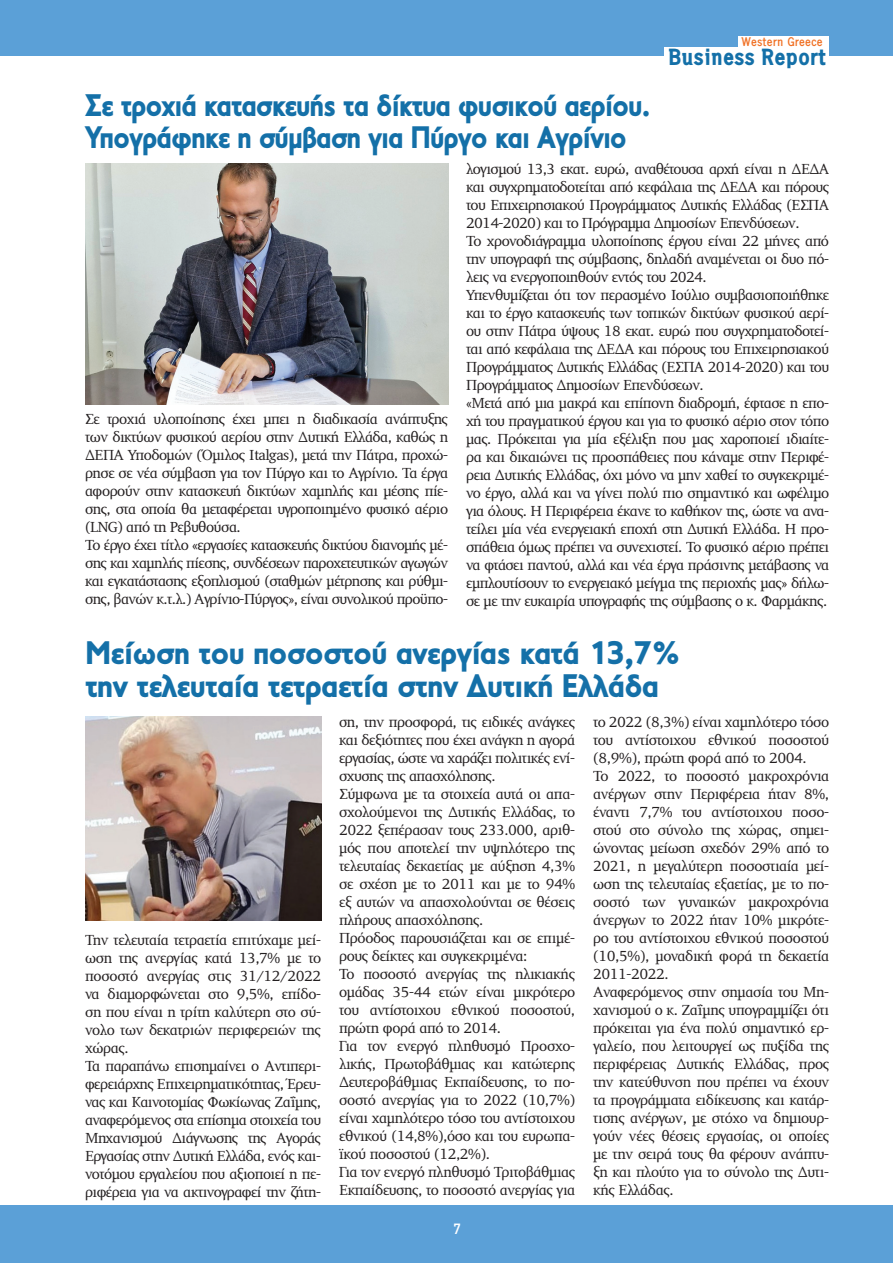
<style>
.page{position:relative;width:893px;height:1263px;background:#fff}
.page>*{position:absolute;margin:0;border:0;box-sizing:border-box;transform-origin:0 0}
.t1{font:900 33px/33px "PF Transport";letter-spacing:-.025em;color:#1470a8}
.t2{font:900 31.5px/31.5px "PF Transport";letter-spacing:-.035em;color:#1470a8;scale:.94 1}
.t3{font:900 22.2px "PF Panel";color:#1470a8}
.t4{font:15px/18px "PF Diplomat";letter-spacing:-.035em;color:#231f20}
.t5{font:500 15px "PF Din Text";color:#fff}
.t6{font:700 11.85px "PF Panel";letter-spacing:.01em;color:#f07125}
</style>
<div class="page">
<div style="left:0;top:1205px;width:893px;height:58px;background:#5ba0d7"></div>
<div style="left:0;top:0;width:893px;height:55px;background:#5ba0d7"></div>
<div style="left:738px;top:36px;width:91px;height:14px;background:#fff"></div>
<div style="left:664px;top:47px;width:165px;height:21px;background:#fff"></div>
<img style="left:85px;top:716px;width:236px;height:205px">
<img style="left:85px;top:163px;width:363px;height:241px">
<h2 class="t2" style="left:85px;top:90px;width:603px">Σε τροχιά κατασκευής τα δίκτυα φυσικού αερίου.<br>Υπογράφηκε η σύμβαση για Πύργο και Αγρίνιο</h2>
<p class="t6" style="left:741px;top:34px;width:83px">Western Greece</p>
<h3 class="t3" style="left:668px;top:43px;width:159px">Business Report</h3>
<p class="t4" style="left:85px;top:411px;width:365px">Σε τροχιά υλοποίησης έχει μπει η διαδικασία ανάπτυξης των δικτύων φυσικού αερίου στην Δυτική Ελλάδα, καθώς η ΔΕΠΑ Υποδομών (Όμιλος Italgas), μετά την Πάτρα, προχώ&shy;ρησε σε νέα σύμβαση για τον Πύργο και το Αγρίνιο. Τα έργα αφορούν στην κατασκευή δικτύων χαμηλής και μέσης πίε&shy;σης, στα οποία θα μεταφέρεται υγροποιημένο φυσικό αέριο (LNG) από τη Ρεβυθούσα.<br>To έργο έχει τίτλο «εργασίες κατασκευής δικτύου διανομής μέ&shy;σης και χαμηλής πίεσης, συνδέσεων παροχετευτικών αγωγών και εγκατάστασης εξοπλισμού (σταθμών μέτρησης και ρύθμι&shy;σης, βανών κ.τ.λ.) Αγρίνιο-Πύργος», είναι συνολικού προϋπο-</p>
<p class="t4" style="left:466px;top:161px;width:365px">λογισμού 13,3 εκατ. ευρώ, αναθέτουσα αρχή είναι η ΔΕΔΑ και συγχρηματοδοτείται από κεφάλαια της ΔΕΔΑ και πόρους του Επιχειρησιακού Προγράμματος Δυτικής Ελλάδας (ΕΣΠΑ 2014-2020) και το Πρόγραμμα Δημοσίων Επενδύσεων.<br>Το χρονοδιάγραμμα υλοποίησης έργου είναι 22 μήνες από την υπογραφή της σύμβασης, δηλαδή αναμένεται οι δυο πό&shy;λεις να ενεργοποιηθούν εντός του 2024.<br>Υπενθυμίζεται ότι τον περασμένο Ιούλιο συμβασιοποιήθηκε και το έργο κατασκευής των τοπικών δικτύων φυσικού αερί&shy;ου στην Πάτρα ύψους 18 εκατ. ευρώ που συγχρηματοδοτεί&shy;ται από κεφάλαια της ΔΕΔΑ και πόρους του Επιχειρησιακού Προγράμματος Δυτικής Ελλάδας (ΕΣΠΑ 2014-2020) και του Προγράμματος Δημοσίων Επενδύσεων.<br>«Μετά από μια μακρά και επίπονη διαδρομή, έφτασε η επο&shy;χή του πραγματικού έργου και για το φυσικό αέριο στον τόπο μας. Πρόκειται για μία εξέλιξη που μας χαροποιεί ιδιαίτε&shy;ρα και δικαιώνει τις προσπάθειες που κάναμε στην Περιφέ&shy;ρεια Δυτικής Ελλάδας, όχι μόνο να μην χαθεί το συγκεκριμέ&shy;νο έργο, αλλά και να γίνει πολύ πιο σημαντικό και ωφέλιμο για όλους. Η Περιφέρεια έκανε το καθήκον της, ώστε να ανα&shy;τείλει μία νέα ενεργειακή εποχή στη Δυτική Ελλάδα. Η προ&shy;σπάθεια όμως πρέπει να συνεχιστεί. Το φυσικό αέριο πρέπει να φτάσει παντού, αλλά και νέα έργα πράσινης μετάβασης να εμπλουτίσουν το ενεργειακό μείγμα της περιοχής μας» δήλω&shy;σε με την ευκαιρία υπογραφής της σύμβασης ο κ. Φαρμάκης.</p>
<h1 class="t1" style="left:85px;top:636px;width:597px">Μείωση του ποσοστού ανεργίας κατά 13,7% την τελευταία τετραετία στην Δυτική Ελλάδα</h1>
<p class="t4" style="left:85px;top:931px;width:238px">Την τελευταία τετραετία επιτύχαμε μεί&shy;ωση της ανεργίας κατά 13,7% με το ποσοστό ανεργίας στις 31/12/2022 να διαμορφώνεται στο 9,5%, επίδο&shy;ση που είναι η τρίτη καλύτερη στο σύ&shy;νολο των δεκατριών περιφερειών της χώρας.<br>Τα παραπάνω επισημαίνει ο Αντιπερι&shy;φερειάρχης Επιχειρηματικότητας, Έρευ&shy;νας και Καινοτομίας Φωκίωνας Ζαΐμης, αναφερόμενος στα επίσημα στοιχεία του Μηχανισμού Διάγνωσης της Αγοράς Εργασίας στην Δυτική Ελλάδα, ενός και&shy;νοτόμου εργαλείου που αξιοποιεί η πε&shy;ριφέρεια για να ακτινογραφεί την ζήτη-</p>
<p class="t4" style="left:339px;top:714px;width:238px">ση, την προσφορά, τις ειδικές ανάγκες και δεξιότητες που έχει ανάγκη η αγορά εργασίας, ώστε να χαράζει πολιτικές ενί&shy;σχυσης της απασχόλησης.<br>Σύμφωνα με τα στοιχεία αυτά οι απα&shy;σχολούμενοι της Δυτικής Ελλάδας, το 2022 ξεπέρασαν τους 233.000, αριθ&shy;μός που αποτελεί την υψηλότερο της τελευταίας δεκαετίας με αύξηση 4,3% σε σχέση με το 2011 και με το 94% εξ αυτών να απασχολούνται σε θέσεις πλήρους απασχόλησης.<br>Πρόοδος παρουσιάζεται και σε επιμέ&shy;ρους δείκτες και συγκεκριμένα:<br>Το ποσοστό ανεργίας της ηλικιακής ομάδας 35-44 ετών είναι μικρότερο του αντίστοιχου εθνικού ποσοστού, πρώτη φορά από το 2014.<br>Για τον ενεργό πληθυσμό Προσχο&shy;λικής, Πρωτοβάθμιας και κατώτερης Δευτεροβάθμιας Εκπαίδευσης, το πο&shy;σοστό ανεργίας για το 2022 (10,7%) είναι χαμηλότερο τόσο του αντίστοιχου εθνικού (14,8%),όσο και του ευρωπα&shy;ϊκού ποσοστού (12,2%).<br>Για τον ενεργό πληθυσμό Τριτοβάθμιας Εκπαίδευσης, το ποσοστό ανεργίας για</p>
<p class="t4" style="left:593px;top:714px;width:238px">το 2022 (8,3%) είναι χαμηλότερο τόσο του αντίστοιχου εθνικού ποσοστού (8,9%), πρώτη φορά από το 2004.<br>Το 2022, το ποσοστό μακροχρόνια ανέργων στην Περιφέρεια ήταν 8%, έναντι 7,7% του αντίστοιχου ποσο&shy;στού στο σύνολο της χώρας, σημει&shy;ώνοντας μείωση σχεδόν 29% από το 2021, η μεγαλύτερη ποσοστιαία μεί&shy;ωση της τελευταίας εξαετίας, με το πο&shy;σοστό των γυναικών μακροχρόνια άνεργων το 2022 ήταν 10% μικρότε&shy;ρο του αντίστοιχου εθνικού ποσοστού (10,5%), μοναδική φορά τη δεκαετία 2011-2022.<br>Αναφερόμενος στην σημασία του Μη&shy;χανισμού ο κ. Ζαΐμης υπογραμμίζει ότι πρόκειται για ένα πολύ σημαντικό ερ&shy;γαλείο, που λειτουργεί ως πυξίδα της περιφέρειας Δυτικής Ελλάδας, προς την κατεύθυνση που πρέπει να έχουν τα προγράμματα ειδίκευσης και κατάρ&shy;τισης ανέργων, με στόχο να δημιουρ&shy;γούν νέες θέσεις εργασίας, οι οποίες με την σειρά τους θα φέρουν ανάπτυ&shy;ξη και πλούτο για το σύνολο της Δυτι&shy;κής Ελλάδας.</p>
<p class="t5" style="left:454px;top:1220px;width:9px">7</p>
</div>
